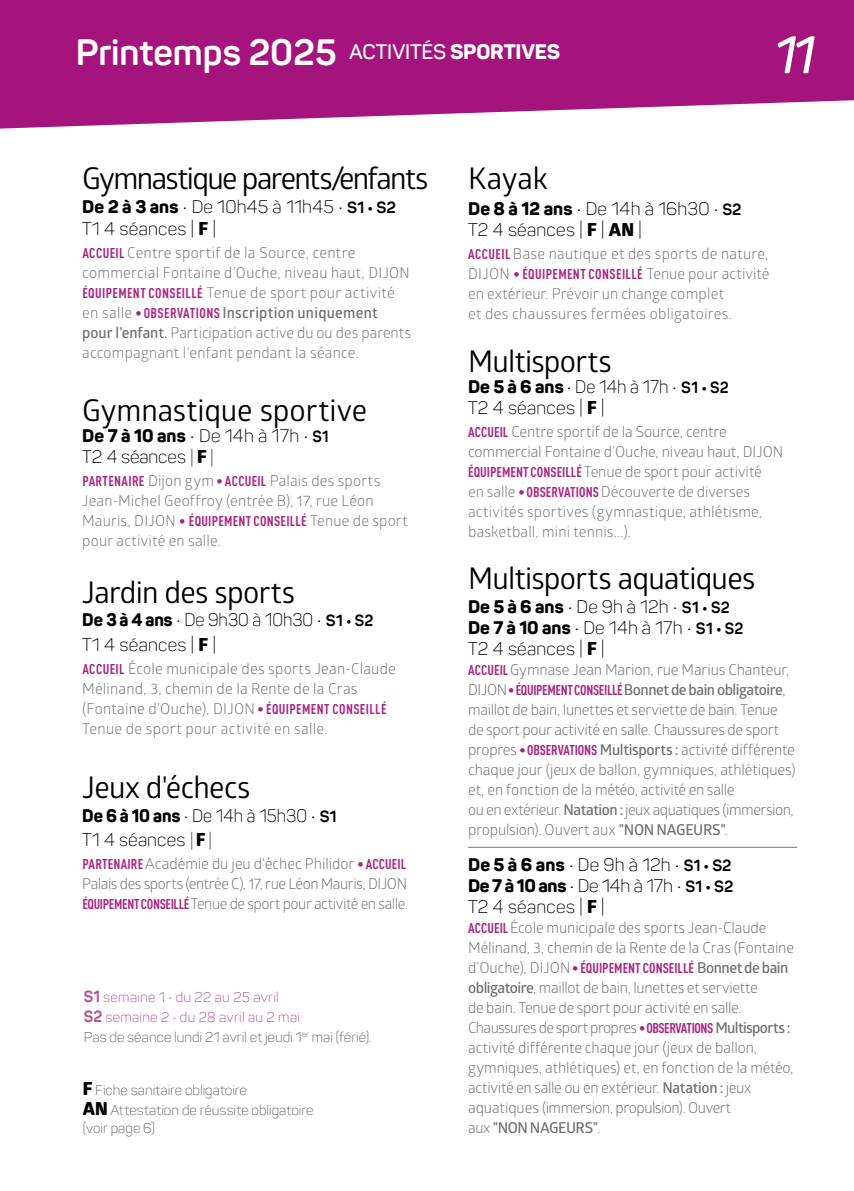
<style>
.page{position:relative;width:854px;height:1191px;background:#fff}
.page>*{position:absolute;margin:0;border:0;box-sizing:border-box;transform-origin:0 0}
.t1{font:italic 600 52px "Panton";color:#fff}
.t2{font:700 36.2px "Panton";color:#fff}
.t3{font:30px "Glober W01";letter-spacing:-.025em;color:#000}
.t4{font:30px "Glober W01";letter-spacing:-.055em;color:#000}
.t5{font:30px "Glober W01";letter-spacing:-.005em;color:#000}
.t6{font:300 18px/21px "Panton";letter-spacing:.01em;color:#000}
.t7{font:300 18px/24.4px "Panton";letter-spacing:.01em;color:#000;scale:.95 1}
.t8{font:15px/20px "Glober W01";letter-spacing:-.01em;color:#706f6f}
.t9{font:15px/20px "Glober W01";letter-spacing:.01em;color:#757474}
.t10{font:15px/20px "Glober W01";letter-spacing:.015em;color:#706f6f}
.t11{font:15px "Glober W01";letter-spacing:.02em;color:#706f6f}
.t12{font:300 14px/20px "Panton";letter-spacing:.015em;color:#b54c93}
.t13{font:700 condensed 14px "DINOT";letter-spacing:.02em;color:#aa2581}
.t14{font:300 14px/20px "Panton";color:#646363}
.t15{font:700 condensed 14px "DINOT";color:#aa2581}
.s1{font-weight:800}
.s2{font-weight:700;font-size:16px}
.s3{font-family:"Glober W01";font-weight:800}
.s4{font-family:"DINOT";font-weight:700;font-stretch:condensed;font-size:14px;color:#aa2581}
.s5{color:#706f6f}
.s6{font-weight:600;color:#706f6f}
.s7{font-family:"Glober W01"}
.s8{font-family:"Glober W01";font-weight:400;font-stretch:normal;font-size:15px;color:#706f6f}
.s9{font-family:"Glober W01";font-weight:400;font-stretch:normal;font-size:15px;color:#757474}
.s10{color:#757474}
.s11{color:#646363}
.s12{font-family:"Glober W01";font-weight:800;font-size:18px;color:#000}
.s13{font-weight:600}
.s14{font-family:"Glober W01";font-weight:600;font-stretch:normal;font-size:15px;color:#706f6f}
</style>
<div class="page">
<svg style="left:0;top:0;width:853px;height:129px;background:#af2d8a"></svg>
<hr style="left:468px;top:846px;width:329px;height:1px;background:#706f6f">
<h2 class="t2" style="left:76px;top:30px;width:486px">Printemps 2025 <sup>ACTIVITÉS</sup> <sup>SPORTIVES</sup></h2>
<h1 class="t1" style="left:773px;top:23px;width:42px">11</h1>
<h3 class="t4" style="left:339px;top:161px;width:91px">enfants</h3>
<h3 class="t4" style="left:82px;top:161px;width:264px">Gymnastique parents/</h3>
<p class="t6" style="left:82px;top:196px;width:315px;line-height:21.6px"><span class="s1">De 2 à 3 ans</span> • De 10h45 à 11h45 • <span class="s2">S1 • S2<br></span>T1 4 séances | <span class="s3">F</span> |</p>
<p class="t9" style="left:82px;top:242px;width:330px"><span class="s4">ACCUEIL</span> <span class="s5">Centre sportif de la Source, centre commercial Fontaine d’Ouche, niveau haut, DIJON </span><span class="s4">ÉQUIPEMENT CONSEILLÉ</span> Tenue de sport pour activité en salle <span class="s4">• OBSERVATIONS</span> <span class="s6">Inscription uniquement pour l’enfant.</span> Participation active du ou des parents accompagnant l'enfant pendant la séance.</p>
<h3 class="t5" style="left:82px;top:392px;width:286px">Gymnastique sportive</h3>
<p class="t6" style="left:82px;top:425px;width:248px"><span class="s1">De 7 à 10 ans</span> • De 14h à 17h • <span class="s2">S1<br></span>T2 4 séances <span class="s7">|</span> <span class="s3">F</span> <span class="s7">|</span></p>
<p class="t13" style="left:82px;top:472px;width:299px">PARTENAIRE <span class="s8">Dijon gym</span> • ACCUEIL <span class="s9">Palais des sports</span></p>
<p class="t9" style="left:82px;top:490px;width:327px">Jean-Michel Geoffroy (entrée B), 17, rue Léon<br>Mauris, DIJON <span class="s4">• ÉQUIPEMENT CONSEILLÉ</span> Tenue de sport pour activité en salle.</p>
<h3 class="t3" style="left:82px;top:574px;width:214px">Jardin des sports</h3>
<p class="t7" style="left:82px;top:608px;width:308px"><span class="s1">De 3 à 4 ans</span> • De 9h30 à 10h30 • <span class="s2">S1 • S2<br></span>T1 4 séances | <span class="s3">F</span> |</p>
<p class="t10" style="left:82px;top:658px;width:315px"><span class="s4">ACCUEIL</span> École municipale des sports Jean-Claude Mélinand, 3, chemin de la Rente de la Cras (Fontaine d’Ouche), DIJON <span class="s4">• ÉQUIPEMENT CONSEILLÉ </span><span class="s10">Tenue de sport pour activité en salle.</span></p>
<h3 class="t3" style="left:82px;top:770px;width:170px">Jeux d'échecs</h3>
<p class="t7" style="left:82px;top:803px;width:269px;line-height:23.8px"><span class="s1">De 6 à 10 ans</span> • De 14h à 15h30 • <span class="s2">S1<br></span>T1 4 séances <span class="s7">|</span> <span class="s3">F</span> <span class="s7">|</span></p>
<p class="t8" style="left:82px;top:853px;width:327px"><span class="s4">PARTENAIRE</span> Académie du jeu d'échec Philidor <span class="s4">• ACCUEIL<br></span>Palais des sports (entrée C), 17, rue Léon Mauris, DIJON<br><span class="s4">ÉQUIPEMENT CONSEILLÉ</span> <span class="s10">Tenue de sport pour activité en salle.</span></p>
<p class="t12" style="left:84px;top:987px;width:289px"><span class="s2">S1</span> semaine 1 • du 22 au 25 avril<br><span class="s2">S2</span> semaine 2 • du 28 avril au 2 mai<br><span class="s11">Pas de séance lundi 21 avril et jeudi 1</span><sup>er</sup> <span class="s11">mai (férié).</span></p>
<p class="t14" style="left:83px;top:1079px;width:232px"><span class="s12">F</span> Fiche sanitaire obligatoire<br><span class="s12">AN</span> Attestation de réussite obligatoire</p>
<p class="t14" style="left:83px;top:1117px;width:73px">(voir page 6)</p>
<h3 class="t3" style="left:468px;top:161px;width:81px">Kayak</h3>
<p class="t6" style="left:468px;top:198px;width:275px"><span class="s1">De 8 à 12 ans</span> • De 14h à 16h30 • <span class="s2">S2<br></span>T2 4 séances | <span class="s3">F</span> | <span class="s3">AN</span> |</p>
<p class="t11" style="left:468px;top:245px;width:301px"><span class="s4">ACCUEIL</span> Base nautique et des sports de nature,</p>
<p class="t13" style="left:468px;top:266px;width:303px"><span class="s8">DIJON</span> • ÉQUIPEMENT CONSEILLÉ <span class="s9">Tenue pour activité</span></p>
<p class="t9" style="left:468px;top:284px;width:265px">en extérieur. Prévoir un change complet et des chaussures fermées obligatoires.</p>
<h3 class="t3" style="left:468px;top:344px;width:145px">Multisports</h3>
<p class="t7" style="left:468px;top:376px;width:275px;line-height:21px"><span class="s1">De 5 à 6 ans</span> • De 14h à 17h • <span class="s2">S1 • S2<br></span>T2 4 séances | <span class="s3">F</span> |</p>
<p class="t9" style="left:468px;top:422px;width:316px"><span class="s4">ACCUEIL</span> <span class="s5">Centre sportif de la Source, centre commercial Fontaine d’Ouche, niveau haut, DIJON </span><span class="s4">ÉQUIPEMENT CONSEILLÉ</span> Tenue de sport pour activité<br>en salle <span class="s4">• OBSERVATIONS</span> Découverte de diverses activités sportives (gymnastique, athlétisme, basketball, mini tennis...).</p>
<h3 class="t3" style="left:468px;top:561px;width:289px">Multisports aquatiques</h3>
<p class="t6" style="left:468px;top:596px;width:276px"><span class="s1">De 5 à 6 ans</span> • De 9h à 12h • <span class="s2">S1 • S2<br></span><span class="s1">De 7 à 10 ans</span> • De 14h à 17h • <span class="s2">S1 • S2<br></span>T2 4 séances | <span class="s3">F</span> |</p>
<p class="t8" style="left:468px;top:660px;width:329px"><span class="s4">ACCUEIL</span>Gymnase Jean Marion, rue Marius Chanteur, DIJON<span class="s4">• ÉQUIPEMENT CONSEILLÉ</span> <span class="s13">Bonnet de bain obligatoire</span>, maillot de bain, lunettes et serviette de bain. Tenue de sport pour activité en salle. Chaussures de sport propres <span class="s4">• OBSERVATIONS</span> <span class="s13">Multisports :</span> activité différente chaque jour (jeux de ballon, gymniques, athlétiques) et, en fonction de la météo, activité en salle<br>ou en extérieur. <span class="s13">Natation :</span> jeux aquatiques (immersion, propulsion). Ouvert aux <span class="s13">"NON NAGEURS"</span>.</p>
<p class="t6" style="left:468px;top:854px;width:266px;text-align:justify"><span class="s1">De 5 à 6 ans</span> • De 9h à 12h • <span class="s2">S1 • S2<br></span><span class="s1">De 7 à 10 ans</span> • De 14h à 17h • <span class="s2">S1 • S2<br></span>T2 4 séances | <span class="s3">F</span> |</p>
<p class="t8" style="left:468px;top:917px;width:327px"><span class="s4">ACCUEIL</span>École municipale des sports Jean-Claude<br>Mélinand, 3, chemin de la Rente de la Cras (Fontaine</p>
<p class="t15" style="left:468px;top:959px;width:321px"><span class="s8">d’Ouche), DIJON</span>• ÉQUIPEMENT CONSEILLÉ <span class="s14">Bonnet de bain</span></p>
<p class="t8" style="left:468px;top:977px;width:327px"><span class="s13">obligatoire</span>, maillot de bain, lunettes et serviette<br>de bain. Tenue de sport pour activité en salle.<br>Chaussures de sport propres <span class="s4">• OBSERVATIONS</span> <span class="s13">Multisports : </span>activité différente chaque jour (jeux de ballon, gymniques, athlétiques) et, en fonction de la météo, activité en salle ou en extérieur. <span class="s13">Natation :</span> jeux aquatiques (immersion, propulsion). Ouvert<br>aux <span class="s13">"NON NAGEURS"</span>.</p>
</div>
